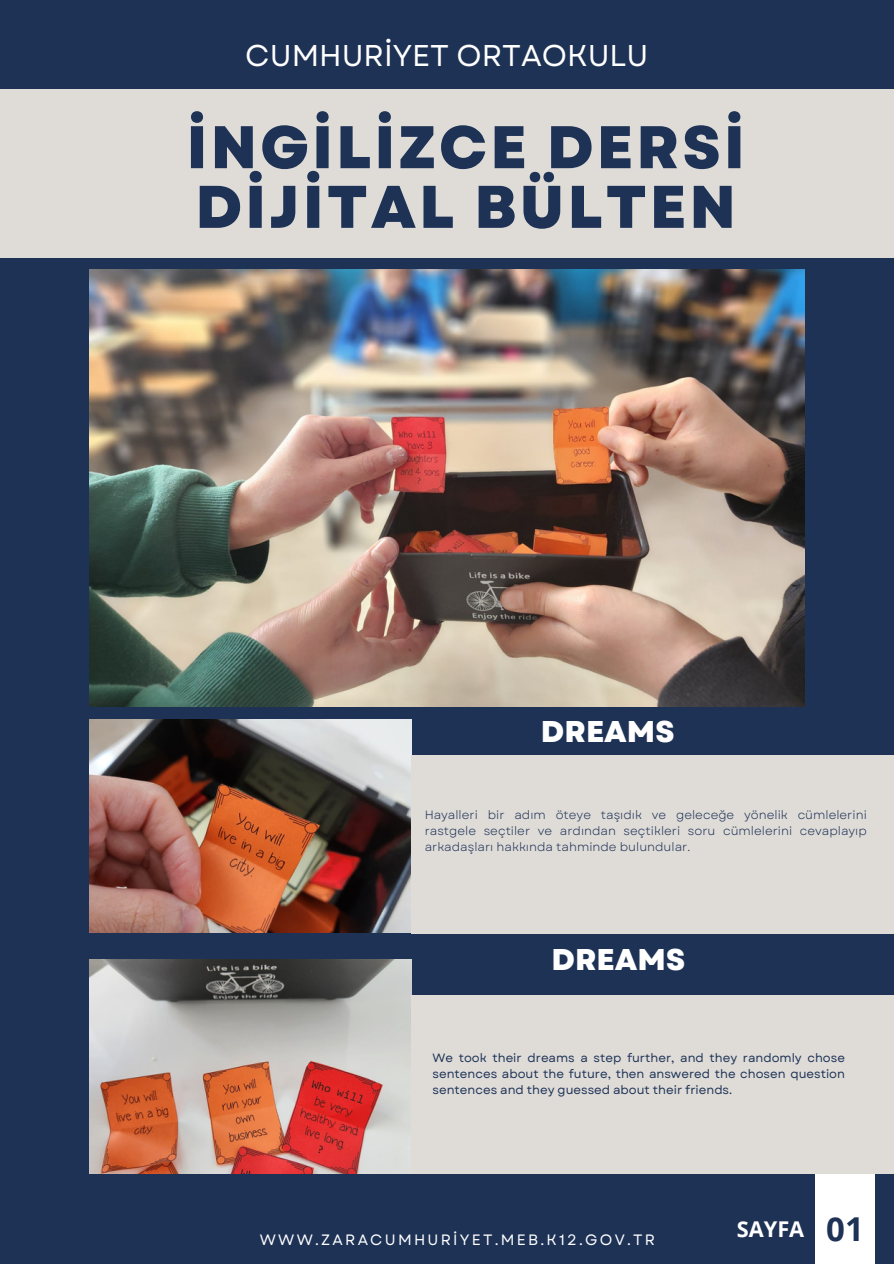
<style>
.page{position:relative;width:894px;height:1264px;background:#fff}
.page>*{position:absolute;margin:0;border:0;box-sizing:border-box;transform-origin:0 0}
.t1{font:800 60px/59.7px "Garet";letter-spacing:.05em;color:#1e3256}
.t2{font:700 32.85px "Open Sans";color:#1e3256}
.t3{font:30px "Garet";color:#fff}
.t4{font:800 30px "Garet";color:#fff}
.t5{font:700 21.75px "Open Sans";color:#fff}
.t6{font:15px "Garet";letter-spacing:.15em;color:#fff}
.t7{font:12px/16px "Garet";color:#1e3256}
.t8{font:12px/16px "Garet";color:#1e3256;text-align:justify}
</style>
<div class="page">
<div style="left:0;top:0;width:893px;height:1263px;background:#1e3256"></div>
<div style="left:0;top:89px;width:893px;height:169px;background:#dfdcd8"></div>
<img style="left:89px;top:959px;width:322px;height:214px">
<img style="left:89px;top:719px;width:322px;height:213px">
<div style="left:815px;top:1172px;width:59px;height:91px;background:#fff"></div>
<div style="left:411px;top:754px;width:482px;height:179px;background:#dfdcd8"></div>
<div style="left:411px;top:995px;width:482px;height:179px;background:#dfdcd8"></div>
<img style="left:89px;top:269px;width:715px;height:437px">
<h4 class="t3" style="left:245px;top:34px;width:404px">CUMHURİYET ORTAOKULU</h4>
<h2 class="t1" style="left:186px;top:118px;width:559px">İNGİLİZCE DERSİ<br>DİJİTAL BÜLTEN</h2>
<p class="t4" style="left:540px;top:710px;width:135px">DREAMS</p>
<p class="t7" style="left:424px;top:806px;width:443px">Hayalleri bir adım öteye taşıdık ve geleceğe yönelik cümlelerini rastgele seçtiler ve ardından seçtikleri soru cümlelerini cevaplayıp arkadaşları hakkında tahminde bulundular.</p>
<p class="t4" style="left:551px;top:938px;width:135px">DREAMS</p>
<h2 class="t8" style="left:432px;top:1049px;width:414px">We took their dreams a step further, and they randomly chose sentences about the future, then answered the chosen question sentences and they guessed about their friends.</h2>
<p class="t6" style="left:260px;top:1229px;width:396px">WWW.ZARACUMHURİYET.MEB.K12.GOV.TR</p>
<p class="t5" style="left:736px;top:1213px;width:69px">SAYFA</p>
<p class="t2" style="left:826px;top:1205px;width:39px">01</p>
</div>
